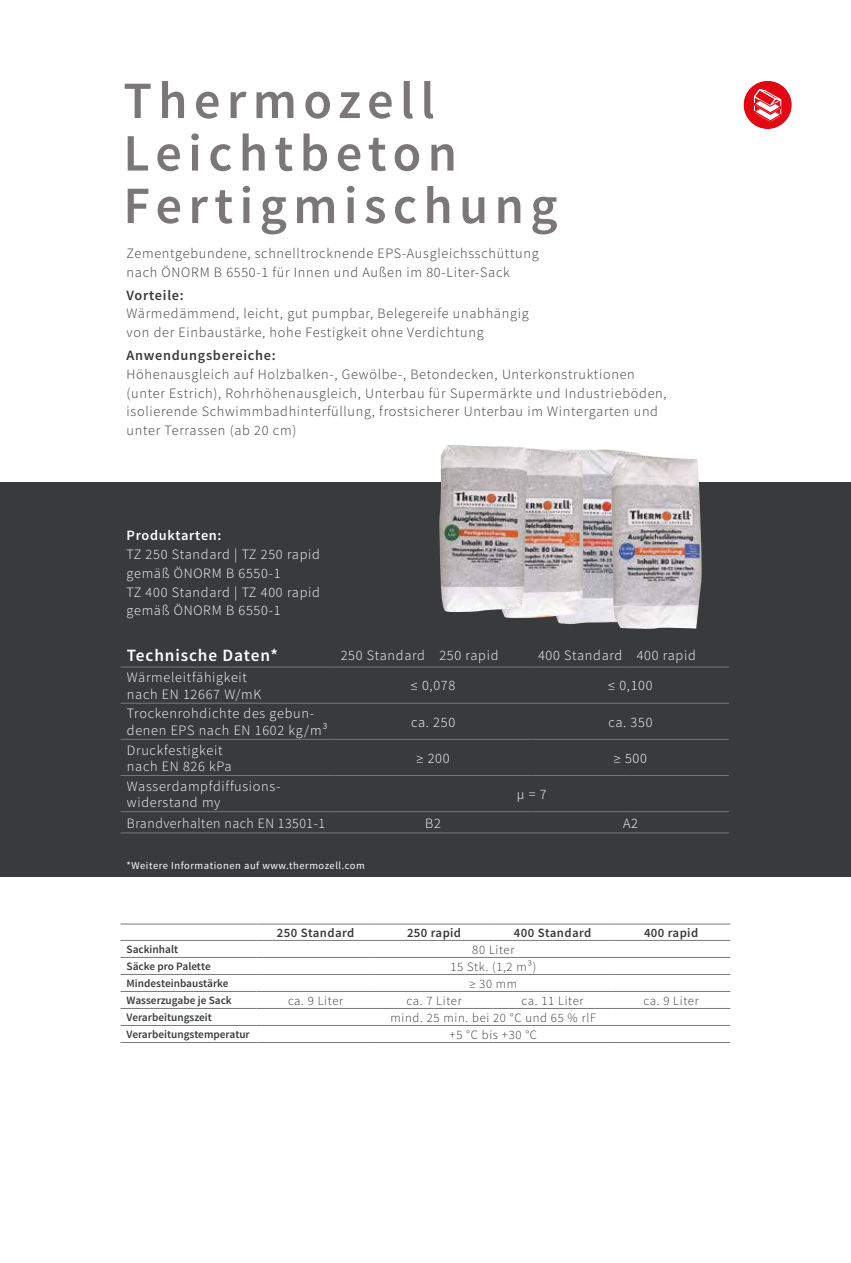
<style>
.page{position:relative;width:851px;height:1263px;background:#fff}
.page>*{position:absolute;margin:0;border:0;box-sizing:border-box;transform-origin:0 0}
.t1{font:600 52.5px/52.5px "Source Sans Pro";letter-spacing:.12em;color:#7b7778}
.t2{font:600 17.25px "Source Sans Pro";letter-spacing:.05em;color:#fff}
.t3{font:300 14.25px/18.8px "Source Sans Pro";letter-spacing:.05em;color:#393a3b}
.t4{font:300 14.25px/16.5px "Source Sans Pro";letter-spacing:.05em;color:#fff}
.t5{font:600 14.25px "Source Sans Pro";letter-spacing:.05em;color:#393a3b}
.t6{font:600 14.25px "Source Sans Pro";letter-spacing:.05em;color:#fff}
.t7{font:300 12.75px "Source Sans Pro";letter-spacing:.05em;color:#393a3b}
.t8{font:600 12.75px "Source Sans Pro";letter-spacing:.03em;color:#393a3b}
.t9{font:600 11.25px "Source Sans Pro";color:#393a3b}
.t10{font:10.5px "Source Sans Pro";letter-spacing:.05em;color:#fff}
</style>
<div class="page">
<div style="left:0;top:483px;width:850px;height:394px;background:#393a3b"></div>
<hr style="left:120px;top:924px;width:136px;height:1px;background:#7b7778">
<hr style="left:256px;top:924px;width:119px;height:1px;background:#7b7778">
<hr style="left:375px;top:924px;width:118px;height:1px;background:#7b7778">
<hr style="left:493px;top:924px;width:118px;height:1px;background:#7b7778">
<hr style="left:611px;top:924px;width:119px;height:1px;background:#7b7778">
<hr style="left:120px;top:940px;width:136px;height:1px;background:#7b7778">
<hr style="left:256px;top:940px;width:119px;height:1px;background:#7b7778">
<hr style="left:375px;top:940px;width:118px;height:1px;background:#7b7778">
<hr style="left:493px;top:940px;width:118px;height:1px;background:#7b7778">
<hr style="left:611px;top:940px;width:119px;height:1px;background:#7b7778">
<hr style="left:120px;top:957px;width:136px;height:1px;background:#7b7778">
<hr style="left:256px;top:957px;width:119px;height:1px;background:#7b7778">
<hr style="left:375px;top:957px;width:118px;height:1px;background:#7b7778">
<hr style="left:493px;top:957px;width:118px;height:1px;background:#7b7778">
<hr style="left:611px;top:957px;width:119px;height:1px;background:#7b7778">
<hr style="left:120px;top:974px;width:136px;height:1px;background:#7b7778">
<hr style="left:256px;top:974px;width:119px;height:1px;background:#7b7778">
<hr style="left:375px;top:974px;width:118px;height:1px;background:#7b7778">
<hr style="left:493px;top:974px;width:118px;height:1px;background:#7b7778">
<hr style="left:611px;top:974px;width:119px;height:1px;background:#7b7778">
<hr style="left:120px;top:991px;width:136px;height:1px;background:#7b7778">
<hr style="left:256px;top:991px;width:119px;height:1px;background:#7b7778">
<hr style="left:375px;top:991px;width:118px;height:1px;background:#7b7778">
<hr style="left:493px;top:991px;width:118px;height:1px;background:#7b7778">
<hr style="left:611px;top:991px;width:119px;height:1px;background:#7b7778">
<hr style="left:120px;top:1008px;width:136px;height:1px;background:#7b7778">
<hr style="left:256px;top:1008px;width:119px;height:1px;background:#7b7778">
<hr style="left:375px;top:1008px;width:118px;height:1px;background:#7b7778">
<hr style="left:493px;top:1008px;width:118px;height:1px;background:#7b7778">
<hr style="left:611px;top:1008px;width:119px;height:1px;background:#7b7778">
<hr style="left:120px;top:1025px;width:136px;height:1px;background:#7b7778">
<hr style="left:256px;top:1025px;width:119px;height:1px;background:#7b7778">
<hr style="left:375px;top:1025px;width:118px;height:1px;background:#7b7778">
<hr style="left:493px;top:1025px;width:118px;height:1px;background:#7b7778">
<hr style="left:611px;top:1025px;width:119px;height:1px;background:#7b7778">
<hr style="left:120px;top:1042px;width:136px;height:1px;background:#7b7778">
<hr style="left:256px;top:1042px;width:119px;height:1px;background:#7b7778">
<hr style="left:375px;top:1042px;width:118px;height:1px;background:#7b7778">
<hr style="left:493px;top:1042px;width:118px;height:1px;background:#7b7778">
<hr style="left:611px;top:1042px;width:119px;height:1px;background:#7b7778">
<hr style="left:120px;top:667px;width:214px;height:1px;background:#7b7778">
<hr style="left:334px;top:667px;width:99px;height:1px;background:#7b7778">
<hr style="left:433px;top:667px;width:98px;height:1px;background:#7b7778">
<hr style="left:531px;top:667px;width:99px;height:1px;background:#7b7778">
<hr style="left:630px;top:667px;width:98px;height:1px;background:#7b7778">
<hr style="left:120px;top:703px;width:214px;height:1px;background:#7b7778">
<hr style="left:334px;top:703px;width:99px;height:1px;background:#7b7778">
<hr style="left:433px;top:703px;width:98px;height:1px;background:#7b7778">
<hr style="left:531px;top:703px;width:99px;height:1px;background:#7b7778">
<hr style="left:630px;top:703px;width:98px;height:1px;background:#7b7778">
<hr style="left:120px;top:739px;width:214px;height:1px;background:#7b7778">
<hr style="left:334px;top:739px;width:99px;height:1px;background:#7b7778">
<hr style="left:433px;top:739px;width:98px;height:1px;background:#7b7778">
<hr style="left:531px;top:739px;width:99px;height:1px;background:#7b7778">
<hr style="left:630px;top:739px;width:98px;height:1px;background:#7b7778">
<hr style="left:120px;top:775px;width:214px;height:1px;background:#7b7778">
<hr style="left:334px;top:775px;width:99px;height:1px;background:#7b7778">
<hr style="left:433px;top:775px;width:98px;height:1px;background:#7b7778">
<hr style="left:531px;top:775px;width:99px;height:1px;background:#7b7778">
<hr style="left:630px;top:775px;width:98px;height:1px;background:#7b7778">
<hr style="left:120px;top:811px;width:214px;height:1px;background:#7b7778">
<hr style="left:334px;top:811px;width:99px;height:1px;background:#7b7778">
<hr style="left:433px;top:811px;width:98px;height:1px;background:#7b7778">
<hr style="left:531px;top:811px;width:99px;height:1px;background:#7b7778">
<hr style="left:630px;top:811px;width:98px;height:1px;background:#7b7778">
<hr style="left:120px;top:833px;width:214px;height:1px;background:#7b7778">
<hr style="left:334px;top:833px;width:99px;height:1px;background:#7b7778">
<hr style="left:433px;top:833px;width:98px;height:1px;background:#7b7778">
<hr style="left:531px;top:833px;width:99px;height:1px;background:#7b7778">
<hr style="left:630px;top:833px;width:98px;height:1px;background:#7b7778">
<img style="left:556px;top:449px;width:80px;height:175px">
<img style="left:502px;top:448px;width:81px;height:170px">
<img style="left:439px;top:444px;width:88px;height:168px">
<img style="left:611px;top:453px;width:90px;height:176px">
<div style="left:743px;top:81px;width:48px;height:48px;background:#e30613;border-radius:50%"></div>
<svg style="left:754px;top:89px;width:28px;height:33px"></svg>
<h1 class="t1" style="left:123px;top:76px;width:435px">Thermozell<br>Leichtbeton<br>Fertigmischung</h1>
<p class="t3" style="left:126px;top:244px;width:413px">Zementgebundene, schnelltrocknende EPS-Ausgleichsschüttung nach ÖNORM B 6550-1 für Innen und Außen im 80-Liter-Sack</p>
<p class="t5" style="left:126px;top:286px;width:59px">Vorteile:</p>
<p class="t3" style="left:126px;top:304px;width:403px">Wärmedämmend, leicht, gut pumpbar, Belegereife unabhängig von der Einbaustärke, hohe Festigkeit ohne Verdichtung</p>
<p class="t5" style="left:126px;top:346px;width:151px">Anwendungsbereiche:</p>
<p class="t3" style="left:126px;top:365px;width:541px">Höhenausgleich auf Holzbalken-, Gewölbe-, Betondecken, Unterkonstruktionen (unter Estrich), Rohrhöhenausgleich, Unterbau für Supermärkte und Industrieböden, isolierende Schwimmbadhinterfüllung, frostsicherer Unterbau im Wintergarten und unter Terrassen (ab 20 cm)</p>
<p class="t6" style="left:126px;top:526px;width:96px">Produktarten:</p>
<p class="t4" style="left:126px;top:545px;width:195px;line-height:18.8px">TZ 250 Standard | TZ 250 rapid gemäß ÖNORM B 6550-1<br>TZ 400 Standard | TZ 400 rapid gemäß ÖNORM B 6550-1</p>
<p class="t2" style="left:127px;top:644px;width:153px">Technische Daten*</p>
<p class="t4" style="left:340px;top:647px;width:159px">250 Standard 250 rapid</p>
<p class="t4" style="left:538px;top:647px;width:159px">400 Standard 400 rapid</p>
<p class="t4" style="left:127px;top:669px;width:136px">Wärmeleitfähigkeit nach EN 12667 W/mK</p>
<p class="t4" style="left:411px;top:678px;width:46px">≤ 0,078</p>
<p class="t4" style="left:608px;top:678px;width:46px">≤ 0,100</p>
<p class="t4" style="left:127px;top:705px;width:202px">Trockenrohdichte des gebun&shy;denen EPS nach EN 1602 kg/m³</p>
<p class="t4" style="left:411px;top:714px;width:46px">ca. 250</p>
<p class="t4" style="left:608px;top:714px;width:46px">ca. 350</p>
<p class="t4" style="left:127px;top:742px;width:106px">Druckfestigkeit nach EN 826 kPa</p>
<p class="t4" style="left:416px;top:750px;width:34px">≥ 200</p>
<p class="t4" style="left:614px;top:750px;width:34px">≥ 500</p>
<p class="t4" style="left:127px;top:778px;width:154px">Wasserdampfdiffusions&shy;widerstand my</p>
<p class="t4" style="left:517px;top:786px;width:31px">µ = 7</p>
<p class="t4" style="left:127px;top:815px;width:200px">Brandverhalten nach EN 13501-1</p>
<p class="t4" style="left:425px;top:815px;width:17px">B2</p>
<p class="t4" style="left:623px;top:815px;width:16px">A2</p>
<p class="t10" style="left:126px;top:859px;width:240px">*Weitere Informationen auf www.thermozell.com</p>
<p class="t8" style="left:277px;top:925px;width:79px">250 Standard</p>
<p class="t8" style="left:407px;top:925px;width:56px">250 rapid</p>
<p class="t8" style="left:514px;top:925px;width:79px">400 Standard</p>
<p class="t8" style="left:644px;top:925px;width:56px">400 rapid</p>
<p class="t9" style="left:126px;top:942px;width:53px">Sackinhalt</p>
<p class="t7" style="left:472px;top:942px;width:44px">80 Liter</p>
<p class="t9" style="left:126px;top:959px;width:86px">Säcke pro Palette</p>
<p class="t7" style="left:450px;top:959px;width:87px">15 Stk. (1,2 m³)</p>
<p class="t9" style="left:126px;top:976px;width:103px">Mindesteinbaustärke</p>
<p class="t7" style="left:469px;top:976px;width:49px">≥ 30 mm</p>
<p class="t9" style="left:126px;top:993px;width:107px">Wasserzugabe je Sack</p>
<p class="t7" style="left:288px;top:993px;width:57px">ca. 9 Liter</p>
<p class="t7" style="left:406px;top:993px;width:57px">ca. 7 Liter</p>
<p class="t7" style="left:521px;top:993px;width:63px">ca. 11 Liter</p>
<p class="t7" style="left:643px;top:993px;width:57px">ca. 9 Liter</p>
<p class="t9" style="left:126px;top:1010px;width:87px">Verarbeitungszeit</p>
<p class="t7" style="left:390px;top:1010px;width:207px">mind. 25 min. bei 20 °C und 65 % rlF</p>
<p class="t9" style="left:126px;top:1027px;width:125px">Verarbeitungstemperatur</p>
<p class="t7" style="left:449px;top:1027px;width:89px">+5 °C bis +30 °C</p>
</div>
